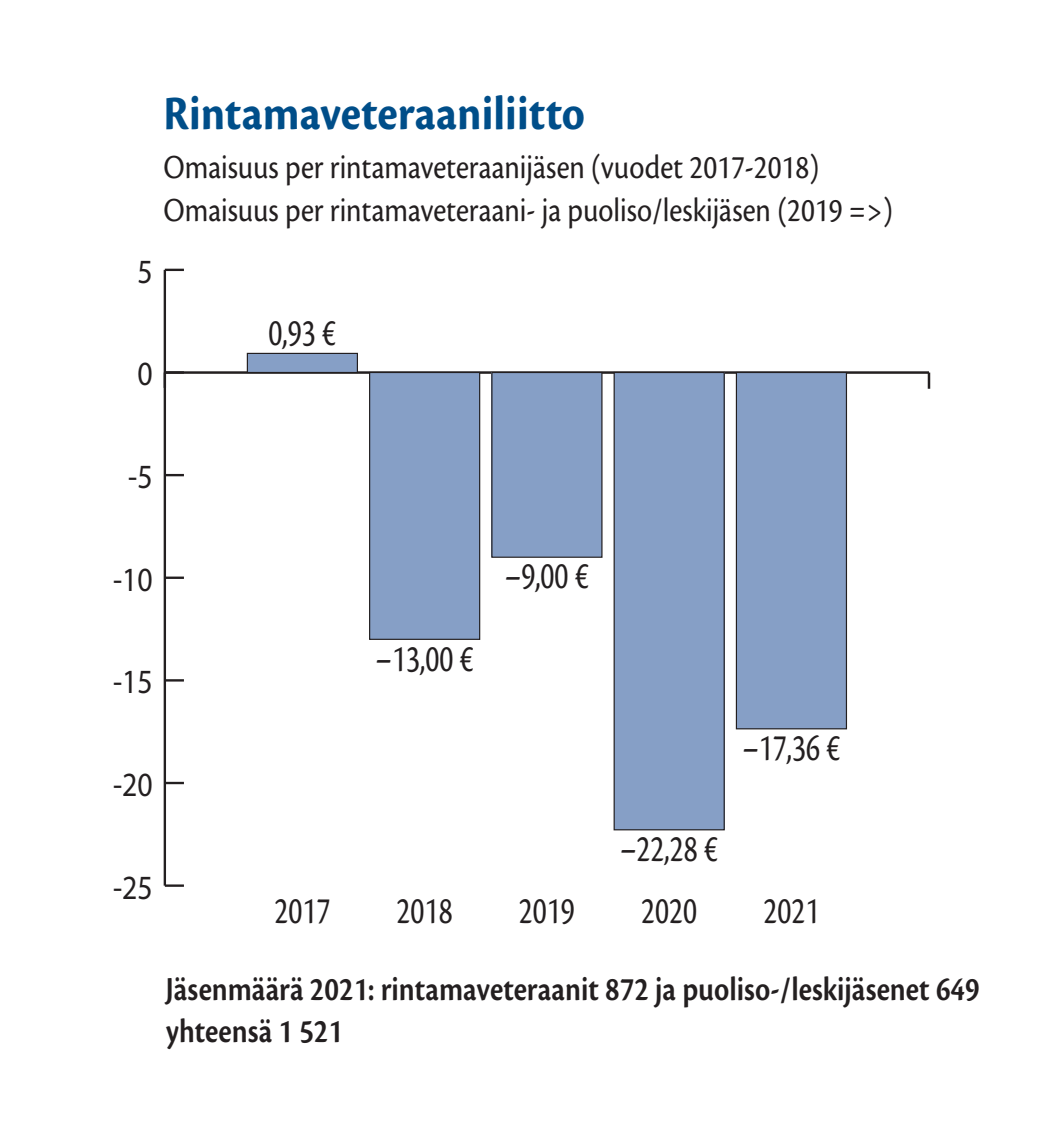
<style>
.page{position:relative;width:1063px;height:1134px;background:#fff}
.page>*{position:absolute;margin:0;border:0;box-sizing:border-box;transform-origin:0 0}
.väliotsikko{font:700 50px "Cronos Pro";color:#004e89;scale:.9 1}
.Leipis{font:39.75px "Cronos Pro";color:#231f20;scale:.76 1}
.Leipis_2{font:35px/42.2px "Cronos Pro";color:#231f20;scale:.86 1}
.Leipis_2-2{font:600 35px/42.2px "Cronos Pro";color:#231f20;scale:.86 1}
.t1{font:34px "Myriad Pro";color:#231f20;scale:.87 1}
</style>
<div class="page">
<hr style="left:165px;top:371px;width:764px;height:3px;background:#231f20">
<svg style="left:928px;top:373px;width:2px;height:16px"></svg>
<hr style="left:164px;top:270px;width:2px;height:616px;background:#231f20">
<hr style="left:165px;top:884px;width:19px;height:3px;background:#231f20">
<svg style="left:166px;top:782px;width:18px;height:2px"></svg>
<svg style="left:166px;top:679px;width:18px;height:2px"></svg>
<hr style="left:165px;top:576px;width:19px;height:3px;background:#231f20">
<svg style="left:166px;top:474px;width:18px;height:2px"></svg>
<svg style="left:165px;top:269px;width:19px;height:2px"></svg>
<div style="left:736px;top:372px;width:110px;height:357px;background:#869fc6"></div>
<div style="left:736px;top:372px;width:111px;height:357px;border:1px solid #231f20"></div>
<div style="left:614px;top:372px;width:110px;height:458px;background:#869fc6"></div>
<div style="left:614px;top:372px;width:111px;height:458px;border:1px solid #231f20"></div>
<div style="left:492px;top:372px;width:110px;height:185px;background:#869fc6"></div>
<div style="left:491px;top:372px;width:112px;height:186px;border:1px solid #231f20"></div>
<div style="left:370px;top:372px;width:110px;height:267px;background:#869fc6"></div>
<div style="left:369px;top:372px;width:111px;height:268px;border:1px solid #231f20"></div>
<div style="left:247px;top:353px;width:110px;height:19px;background:#869fc6"></div>
<div style="left:247px;top:353px;width:111px;height:20px;border:1px solid #231f20"></div>
<p class="t1" style="left:137px;top:250px;width:19px">5</p>
<p class="väliotsikko" style="left:164px;top:85px;width:470px">Rintamaveteraaniliitto</p>
<p class="Leipis_2" style="left:164px;top:146px;width:850px">Omaisuus per rintamaveteraanijäsen (vuodet 2017-2018)<br>Omaisuus per rintamaveteraani- ja puoliso/leskijäsen (2019 =&gt;)</p>
<p class="t1" style="left:137px;top:353px;width:19px">0</p>
<p class="Leipis" style="left:269px;top:310px;width:91px">0,93 €</p>
<p class="t1" style="left:128px;top:456px;width:30px">-5</p>
<p class="t1" style="left:113px;top:558px;width:47px">-10</p>
<p class="Leipis" style="left:505px;top:553px;width:112px">–9,00 €</p>
<p class="t1" style="left:113px;top:661px;width:47px">-15</p>
<p class="t1" style="left:113px;top:763px;width:47px">-20</p>
<p class="t1" style="left:113px;top:866px;width:47px">-25</p>
<p class="Leipis" style="left:376px;top:636px;width:131px">–13,00 €</p>
<p class="Leipis" style="left:742px;top:725px;width:131px">–17,36 €</p>
<p class="Leipis" style="left:620px;top:826px;width:131px">–22,28 €</p>
<p class="Leipis" style="left:274px;top:888px;width:75px">2017</p>
<p class="Leipis" style="left:397px;top:888px;width:75px">2018</p>
<p class="Leipis" style="left:519px;top:888px;width:75px">2019</p>
<p class="Leipis" style="left:641px;top:888px;width:75px">2020</p>
<p class="Leipis" style="left:764px;top:888px;width:75px">2021</p>
<p class="Leipis_2-2" style="left:166px;top:968px;width:948px">Jäsenmäärä 2021: rintamaveteraanit 872 ja puoliso-/leskijäsenet 649 yhteensä 1 521</p>
</div>
